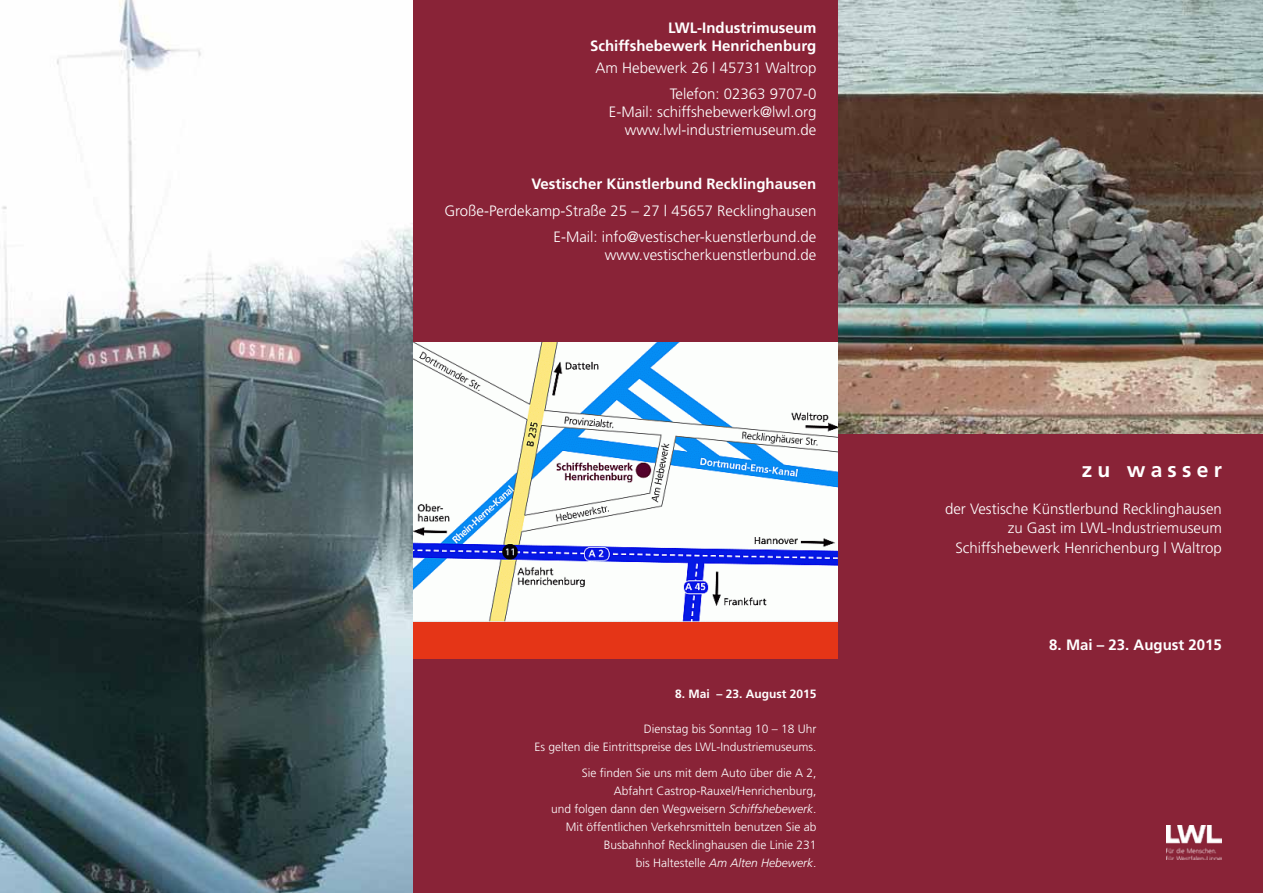
<style>
.page{position:relative;width:1263px;height:893px;background:#fff}
.page>*{position:absolute;margin:0;border:0;box-sizing:border-box;transform-origin:0 0}
.t1{font:700 21px "Frutiger";letter-spacing:.25em;color:#fff}
.t2{font:300 15px/19.5px "Frutiger";color:#fff;text-align:right}
.t3{font:700 15px/18px "Frutiger";color:#fff;text-align:right}
.t4{font:300 12px/18px "Frutiger";color:#fff;text-align:right}
.t5{font:700 12px "Frutiger";color:#fff}
.s1{font-style:italic}
</style>
<div class="page">
<div style="left:838px;top:421px;width:425px;height:472px;background:#892337"></div>
<img style="left:838px;top:0;width:425px;height:434px">
<img style="left:1166px;top:826px;width:56px;height:34px">
<div style="left:412px;top:0;width:426px;height:893px;background:#892337"></div>
<div style="left:412px;top:622px;width:426px;height:37px;background:#e53517"></div>
<img style="left:412px;top:342px;width:426px;height:279px">
<img style="left:0;top:0;width:412px;height:893px">
<p class="t3" style="left:590px;top:18px;width:228px">LWL-Industrimuseum<br>Schiffshebewerk Henrichenburg</p>
<p class="t2" style="left:595px;top:54px;width:222px;line-height:26.5px">Am Hebewerk 26 | 45731 Waltrop<br>Telefon: 02363 9707-0</p>
<p class="t2" style="left:609px;top:103px;width:209px;line-height:18px">E-Mail: schiffshebewerk@lwl.org www.lwl-industriemuseum.de</p>
<p class="t3" style="left:531px;top:175px;width:287px">Vestischer Künstlerbund Recklinghausen</p>
<p class="t2" style="left:444px;top:197px;width:374px;line-height:26.5px">Große-Perdekamp-Straße 25 – 27 | 45657 Recklinghausen<br>E-Mail: info@vestischer-kuenstlerbund.de</p>
<p class="t2" style="left:605px;top:246px;width:213px">www.vestischerkuenstlerbund.de</p>
<p class="t5" style="left:675px;top:686px;width:143px">8. Mai – 23. August 2015</p>
<p class="t4" style="left:535px;top:719px;width:283px">Dienstag bis Sonntag 10 – 18 Uhr<br>Es gelten die Eintrittspreise des LWL-Industriemuseums.</p>
<p class="t4" style="left:551px;top:764px;width:267px">Sie finden Sie uns mit dem Auto über die A 2, Abfahrt Castrop-Rauxel/Henrichenburg,<br>und folgen dann den Wegweisern <span class="s1">Schiffshebewerk</span>.<br>Mit öffentlichen Verkehrsmitteln benutzen Sie ab Busbahnhof Recklinghausen die Linie 231<br>bis Haltestelle <span class="s1">Am Alten Hebewerk</span>.</p>
<h1 class="t1" style="left:1082px;top:458px;width:142px">zu wasser</h1>
<p class="t2" style="left:945px;top:499px;width:278px">der Vestische Künstlerbund Recklinghausen zu Gast im LWL-Industriemuseum<br>Schiffshebewerk Henrichenburg | Waltrop</p>
<p class="t3" style="left:1049px;top:636px;width:174px">8. Mai – 23. August 2015</p>
</div>
